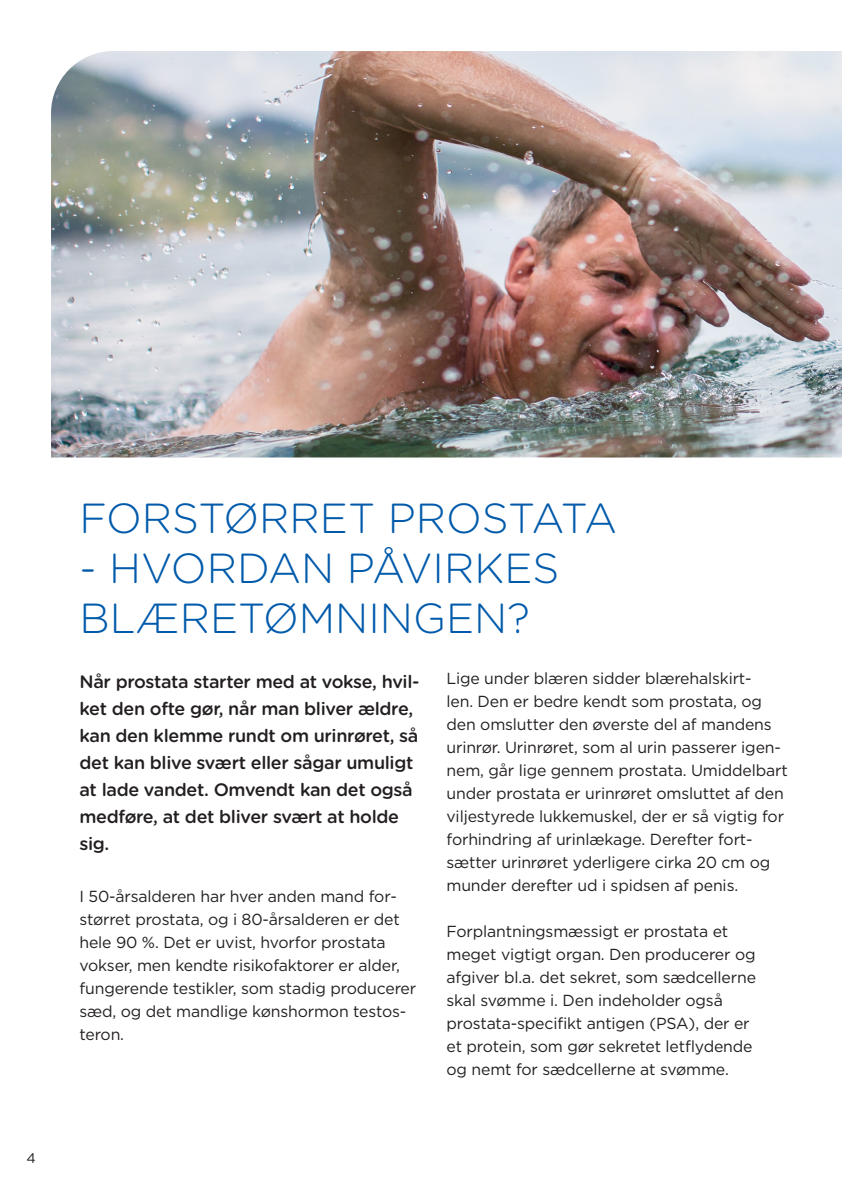
<style>
.page{position:relative;width:842px;height:1191px;background:#fff}
.page>*{position:absolute;margin:0;border:0;box-sizing:border-box;transform-origin:0 0}
.Heading_1{font:300 42px/50px "Gotham Rounded";color:#015aaa}
.Lead_copy{font:500 18px/27px "Gotham Rounded";letter-spacing:-.02em;color:#231f20}
.CONTENT_Gotham_book{font:16px/23px "Gotham";letter-spacing:-.01em;color:#231f20}
.t1{font:14px "Gotham Rounded";color:#231f20}
</style>
<div class="page">
<img style="left:51px;top:51px;width:791px;height:406px">
<p class="t1" style="left:26px;top:1148px;width:11px">4</p>
<p class="Heading_1" style="left:79px;top:491px;width:539px">FORSTØRRET PROSTATA</p>
<p class="Heading_1" style="left:79px;top:541px;width:481px">- HVORDAN PÅVIRKES<br>BLÆRETØMNINGEN?</p>
<p class="Lead_copy" style="left:79px;top:667px;width:341px">Når prostata starter med at vokse, hvil&shy;ket den ofte gør, når man bliver ældre, kan den klemme rundt om urinrøret, så det kan blive svært eller sågar umuligt at lade vandet. Omvendt kan det også medføre, at det bliver svært at holde sig.</p>
<p class="CONTENT_Gotham_book" style="left:79px;top:884px;width:338px">I 50-årsalderen har hver anden mand for&shy;størret prostata, og i 80-årsalderen er det hele 90 %. Det er uvist, hvorfor prostata vokser, men kendte risikofaktorer er alder, fungerende testikler, som stadig producerer sæd, og det mandlige kønshormon testos&shy;teron.</p>
<p class="CONTENT_Gotham_book" style="left:446px;top:666px;width:343px">Lige under blæren sidder blærehalskirt-<br>len. Den er bedre kendt som prostata, og den omslutter den øverste del af mandens urinrør. Urinrøret, som al urin passerer igen&shy;nem, går lige gennem prostata. Umiddelbart under prostata er urinrøret omsluttet af den viljestyrede lukkemuskel, der er så vigtig for forhindring af urinlækage. Derefter fort&shy;sætter urinrøret yderligere cirka 20 cm og munder derefter ud i spidsen af penis.</p>
<p class="CONTENT_Gotham_book" style="left:446px;top:919px;width:283px">Forplantningsmæssigt er prostata et</p>
<p class="CONTENT_Gotham_book" style="left:446px;top:942px;width:311px">meget vigtigt organ. Den producerer og</p>
<p class="CONTENT_Gotham_book" style="left:446px;top:965px;width:311px">afgiver bl.a. det sekret, som sædcellerne</p>
<p class="CONTENT_Gotham_book" style="left:446px;top:988px;width:278px">skal svømme i. Den indeholder også</p>
<p class="CONTENT_Gotham_book" style="left:446px;top:1011px;width:305px">prostata-specifikt antigen (PSA), der er</p>
<p class="CONTENT_Gotham_book" style="left:446px;top:1034px;width:308px">et protein, som gør sekretet letflydende</p>
<p class="CONTENT_Gotham_book" style="left:446px;top:1057px;width:284px">og nemt for sædcellerne at svømme.</p>
</div>
